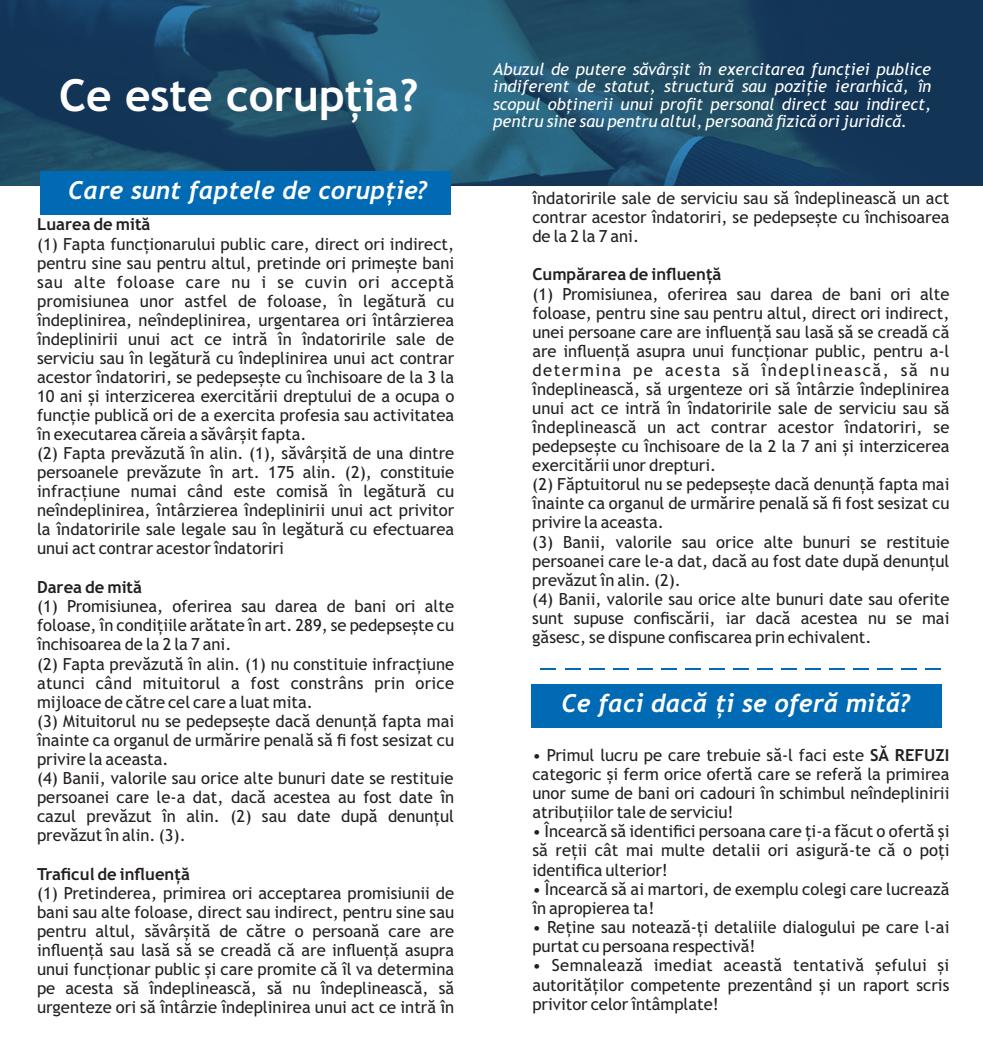
<style>
.page{position:relative;width:983px;height:1042px;background:#fff}
.page>*{position:absolute;margin:0;border:0;box-sizing:border-box;transform-origin:0 0}
.t1{font:700 44.27px "Trebuchet MS";color:#fff}
.t2{font:italic 700 24.85px "Trebuchet";color:#fff}
.t3{font:16.62px/19.1px "Trebuchet MS";color:#231f20}
.t4{font:italic 16.62px/17.5px "Trebuchet MS";color:#fff;text-align:justify}
.t5{font:700 16.62px "Trebuchet MS";color:#231f20}
.s1{font-weight:700}
</style>
<div class="page">
<img style="left:0;top:0;width:982px;height:186px">
<div style="left:41px;top:171px;width:409px;height:44px;background:#006ab4"></div>
<div style="left:531px;top:683px;width:410px;height:44px;background:#006ab4"></div>
<svg style="left:540px;top:668px;width:16px;height:2px"></svg>
<svg style="left:565px;top:668px;width:15px;height:2px"></svg>
<svg style="left:589px;top:668px;width:15px;height:2px"></svg>
<svg style="left:613px;top:668px;width:15px;height:2px"></svg>
<svg style="left:637px;top:668px;width:15px;height:2px"></svg>
<svg style="left:661px;top:668px;width:15px;height:2px"></svg>
<svg style="left:685px;top:668px;width:15px;height:2px"></svg>
<svg style="left:709px;top:668px;width:15px;height:2px"></svg>
<svg style="left:733px;top:668px;width:15px;height:2px"></svg>
<svg style="left:757px;top:668px;width:15px;height:2px"></svg>
<svg style="left:781px;top:668px;width:15px;height:2px"></svg>
<svg style="left:805px;top:668px;width:15px;height:2px"></svg>
<svg style="left:829px;top:668px;width:15px;height:2px"></svg>
<svg style="left:853px;top:668px;width:15px;height:2px"></svg>
<svg style="left:877px;top:668px;width:15px;height:2px"></svg>
<svg style="left:901px;top:668px;width:15px;height:2px"></svg>
<svg style="left:925px;top:668px;width:15px;height:2px"></svg>
<h1 class="t1" style="left:59px;top:79px;width:361px">Ce este corupția?</h1>
<h2 class="t2" style="left:68px;top:181px;width:361px">Care sunt faptele de corupție?</h2>
<p class="t5" style="left:37px;top:218px;width:115px">Luarea de mită</p>
<p class="t3" style="left:37px;top:236px;width:418px">(1) Fapta funcționarului public care, direct ori indirect, pentru sine sau pentru altul, pretinde ori primește bani sau alte foloase care nu i se cuvin ori acceptă promisiunea unor astfel de foloase, în legătură cu îndeplinirea, neîndeplinirea, urgentarea ori întârzierea îndeplinirii unui act ce intră în îndatoririle sale de serviciu sau în legătură cu îndeplinirea unui act contrar acestor îndatoriri, se pedepsește cu închisoare de la 3 la 10 ani și interzicerea exercitării dreptului de a ocupa o funcție publică ori de a exercita profesia sau activitatea în executarea căreia a săvârșit fapta.<br>(2) Fapta prevăzută în alin. (1), săvârșită de una dintre persoanele prevăzute în art. 175 alin. (2), constituie infracțiune numai când este comisă în legătură cu neîndeplinirea, întârzierea îndeplinirii unui act privitor la îndatoririle sale legale sau în legătură cu efectuarea unui act contrar acestor îndatoriri</p>
<p class="t5" style="left:37px;top:580px;width:106px">Darea de mită</p>
<p class="t3" style="left:37px;top:598px;width:418px">(1) Promisiunea, oferirea sau darea de bani ori alte foloase, în condițiile arătate în art. 289, se pedepsește cu închisoarea de la 2 la 7 ani.<br>(2) Fapta prevăzută în alin. (1) nu constituie infracțiune atunci când mituitorul a fost constrâns prin orice mijloace de către cel care a luat mita.<br>(3) Mituitorul nu se pedepsește dacă denunță fapta mai înainte ca organul de urmărire penală să fi fost sesizat cu privire la aceasta.<br>(4) Banii, valorile sau orice alte bunuri date se restituie persoanei care le-a dat, dacă acestea au fost date în cazul prevăzut în alin. (2) sau date după denunțul prevăzut în alin. (3).</p>
<p class="t5" style="left:37px;top:867px;width:154px">Traficul de influență</p>
<p class="t3" style="left:37px;top:885px;width:418px;text-align:justify">(1) Pretinderea, primirea ori acceptarea promisiunii de bani sau alte foloase, direct sau indirect, pentru sine sau pentru altul, săvârșită de către o persoană care are influență sau lasă să se creadă că are influență asupra unui funcționar public și care promite că îl va determina pe acesta să îndeplinească, să nu îndeplinească, să urgenteze ori să întârzie îndeplinirea unui act ce intră în</p>
<p class="t4" style="left:493px;top:62px;width:439px">Abuzul de putere săvârșit în exercitarea funcției publice indiferent de statut, structură sau poziție ierarhică, în scopul obținerii unui profit personal direct sau indirect, pentru sine sau pentru altul, persoană fizică ori juridică.</p>
<p class="t3" style="left:532px;top:190px;width:418px;text-align:justify">îndatoririle sale de serviciu sau să îndeplinească un act contrar acestor îndatoriri, se pedepsește cu închisoarea de la 2 la 7 ani.</p>
<p class="t5" style="left:532px;top:268px;width:190px">Cumpărarea de influență</p>
<p class="t3" style="left:532px;top:286px;width:418px">(1) Promisiunea, oferirea sau darea de bani ori alte foloase, pentru sine sau pentru altul, direct ori indirect, unei persoane care are influență sau lasă să se creadă că are influență asupra unui funcționar public, pentru a-l determina pe acesta să îndeplinească, să nu îndeplinească, să urgenteze ori să întârzie îndeplinirea unui act ce intră în îndatoririle sale de serviciu sau să îndeplinească un act contrar acestor îndatoriri, se pedepsește cu închisoare de la 2 la 7 ani și interzicerea exercitării unor drepturi.<br>(2) Făptuitorul nu se pedepsește dacă denunță fapta mai înainte ca organul de urmărire penală să fi fost sesizat cu privire la aceasta.<br>(3) Banii, valorile sau orice alte bunuri se restituie persoanei care le-a dat, dacă au fost date după denunțul prevăzut în alin. (2).<br>(4) Banii, valorile sau orice alte bunuri date sau oferite sunt supuse confiscării, iar dacă acestea nu se mai găsesc, se dispune confiscarea prin echivalent.</p>
<h2 class="t2" style="left:561px;top:694px;width:350px">Ce faci dacă ți se oferă mită?</h2>
<p class="t3" style="left:532px;top:747px;width:418px;text-align:justify">• Primul lucru pe care trebuie să-l faci este <span class="s1">SĂ REFUZI </span>categoric și ferm orice ofertă care se referă la primirea unor sume de bani ori cadouri în schimbul neîndeplinirii atribuțiilor tale de serviciu!</p>
<p class="t3" style="left:532px;top:823px;width:418px;text-align:justify">• Încearcă să identifici persoana care ți-a făcut o ofertă și să reții cât mai multe detalii ori asigură-te că o poți identifica ulterior!</p>
<p class="t3" style="left:532px;top:881px;width:418px">• Încearcă să ai martori, de exemplu colegi care lucrează în apropierea ta!</p>
<p class="t3" style="left:532px;top:919px;width:418px">• Reține sau notează-ți detaliile dialogului pe care l-ai purtat cu persoana respectivă!</p>
<p class="t3" style="left:532px;top:957px;width:418px;text-align:justify">• Semnalează imediat această tentativă șefului și autorităților competente prezentând și un raport scris privitor celor întâmplate!</p>
</div>
